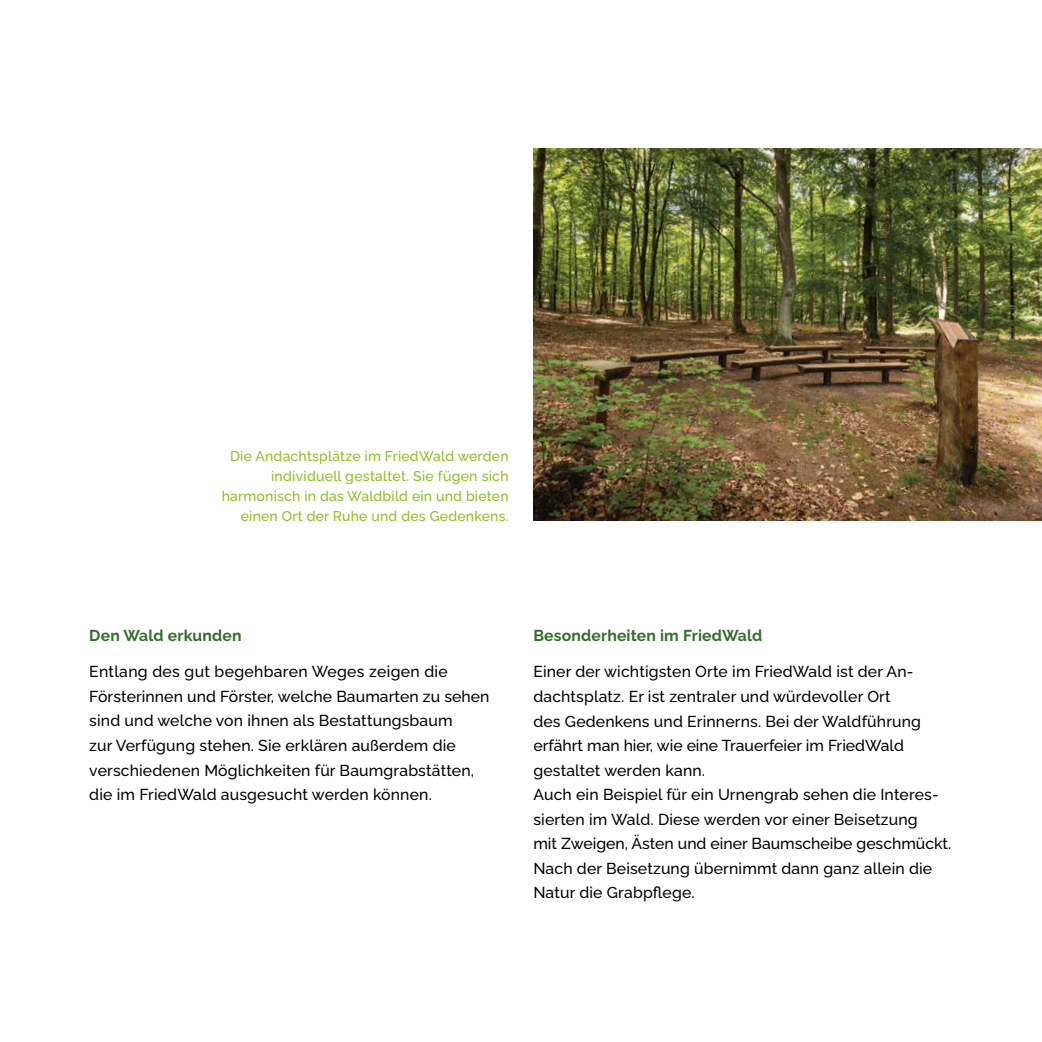
<style>
.page{position:relative;width:1042px;height:1042px;background:#fff}
.page>*{position:absolute;margin:0;border:0;box-sizing:border-box;transform-origin:0 0}
.t1{font:500 15.75px/24.5px "Raleway";letter-spacing:.01em;color:#000}
.t2{font:700 15.75px "Raleway";letter-spacing:.01em;color:#336d2c}
.t3{font:500 14px/20.1px "Raleway";letter-spacing:.015em;color:#8ebf1f;text-align:right}
</style>
<div class="page">
<img style="left:533px;top:149px;width:509px;height:372px">
<p class="t3" style="left:222px;top:444px;width:288px">Die Andachtsplätze im FriedWald werden individuell gestaltet. Sie fügen sich harmonisch in das Waldbild ein und bieten einen Ort der Ruhe und des Gedenkens.</p>
<p class="t2" style="left:89px;top:623px;width:154px">Den Wald erkunden</p>
<p class="t1" style="left:89px;top:658px;width:402px">Entlang des gut begehbaren Weges zeigen die Försterinnen und Förster, welche Baumarten zu sehen sind und welche von ihnen als Bestattungsbaum<br>zur Verfügung stehen. Sie erklären außerdem die verschiedenen Möglichkeiten für Baumgrabstätten, die im FriedWald ausgesucht werden können.</p>
<p class="t2" style="left:533px;top:623px;width:230px">Besonderheiten im FriedWald</p>
<p class="t1" style="left:533px;top:658px;width:419px">Einer der wichtigsten Orte im FriedWald ist der An&shy;dachtsplatz. Er ist zentraler und würdevoller Ort<br>des Gedenkens und Erinnerns. Bei der Waldführung erfährt man hier, wie eine Trauerfeier im FriedWald gestaltet werden kann.<br>Auch ein Beispiel für ein Urnengrab sehen die Interes&shy;sierten im Wald. Diese werden vor einer Beisetzung<br>mit Zweigen, Ästen und einer Baumscheibe geschmückt.<br>Nach der Beisetzung übernimmt dann ganz allein die Natur die Grabpflege.</p>
</div>
